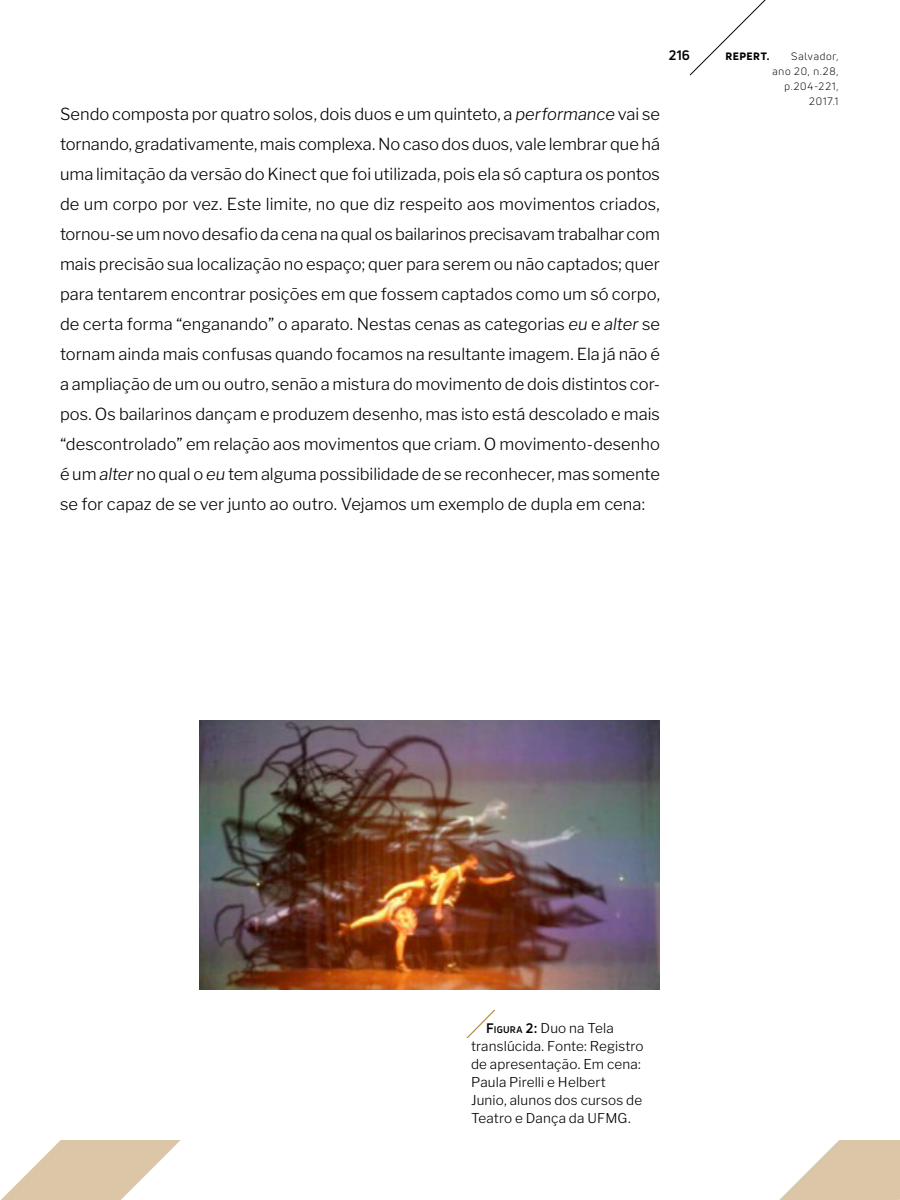
<style>
.page{position:relative;width:900px;height:1200px;background:#fff}
.page>*{position:absolute;margin:0;border:0;box-sizing:border-box;transform-origin:0 0}
.t1{font:300 39.3px "Uni Neue";color:#a57423;scale:1.2 1}
.TEXTO{font:300 16.5px/30px "Libre Franklin";color:#000;text-align:justify}
.t2{font:300 13.5px/18px "Libre Franklin";letter-spacing:.01em;color:#000}
.t3{font:700 13.5px "Uni Neue";color:#000}
.t4{font:10.5px/15px "Uni Neue";letter-spacing:.075em;color:#000;text-align:right}
.t5{font:800 10.5px "Uni Neue";letter-spacing:.05em;color:#000}
.s1{font-style:italic}
.s2{font-family:"Uni Neue";font-weight:700}
.s3{font-family:"Uni Neue";font-weight:700;font-size:9.45px}
</style>
<div class="page">
<img style="left:200px;top:720px;width:460px;height:270px">
<svg style="left:1px;top:1140px;width:180px;height:60px"></svg>
<svg style="left:779px;top:1140px;width:121px;height:60px"></svg>
<svg style="left:689px;top:0;width:77px;height:76px"></svg>
<p class="TEXTO" style="left:60px;top:99px;width:602px">Sendo composta por quatro solos, dois duos e um quinteto, a <span class="s1">performance</span> vai se tornando, gradativamente, mais complexa. No caso dos duos, vale lembrar que há uma limitação da versão do Kinect que foi utilizada, pois ela só captura os pontos de um corpo por vez. Este limite, no que diz respeito aos movimentos criados, tornou-se um novo desafio da cena na qual os bailarinos precisavam trabalhar com mais precisão sua localização no espaço; quer para serem ou não captados; quer para tentarem encontrar posições em que fossem captados como um só corpo, de certa forma “enganando” o aparato. Nestas cenas as categorias <span class="s1">eu</span> e <span class="s1">alter</span> se tornam ainda mais confusas quando focamos na resultante imagem. Ela já não é a ampliação de um ou outro, senão a mistura do movimento de dois distintos cor&shy;pos. Os bailarinos dançam e produzem desenho, mas isto está descolado e mais “descontrolado” em relação aos movimentos que criam. O movimento-desenho é um <span class="s1">alter</span> no qual o <span class="s1">eu</span> tem alguma possibilidade de se reconhecer, mas somente se for capaz de se ver junto ao outro. Vejamos um exemplo de dupla em cena:</p>
<p class="t3" style="left:669px;top:47px;width:23px">216</p>
<p class="t5" style="left:725px;top:49px;width:45px">REPERT.</p>
<p class="t4" style="left:773px;top:49px;width:67px">Salvador, ano 20, n.28, p.204-221,<br>2017.1</p>
<p class="t1" style="left:477px;top:999px;width:25px">⁄</p>
<p class="t2" style="left:471px;top:1019px;width:174px;text-indent:15px"><span class="s2">F</span><span class="s3">IGURA</span> <span class="s2">2:</span> Duo na Tela translúcida. Fonte: Registro de apresentação. Em cena:<br>Paula Pirelli e Helbert<br>Junio, alunos dos cursos de<br>Teatro e Dança da UFMG.</p>
</div>
